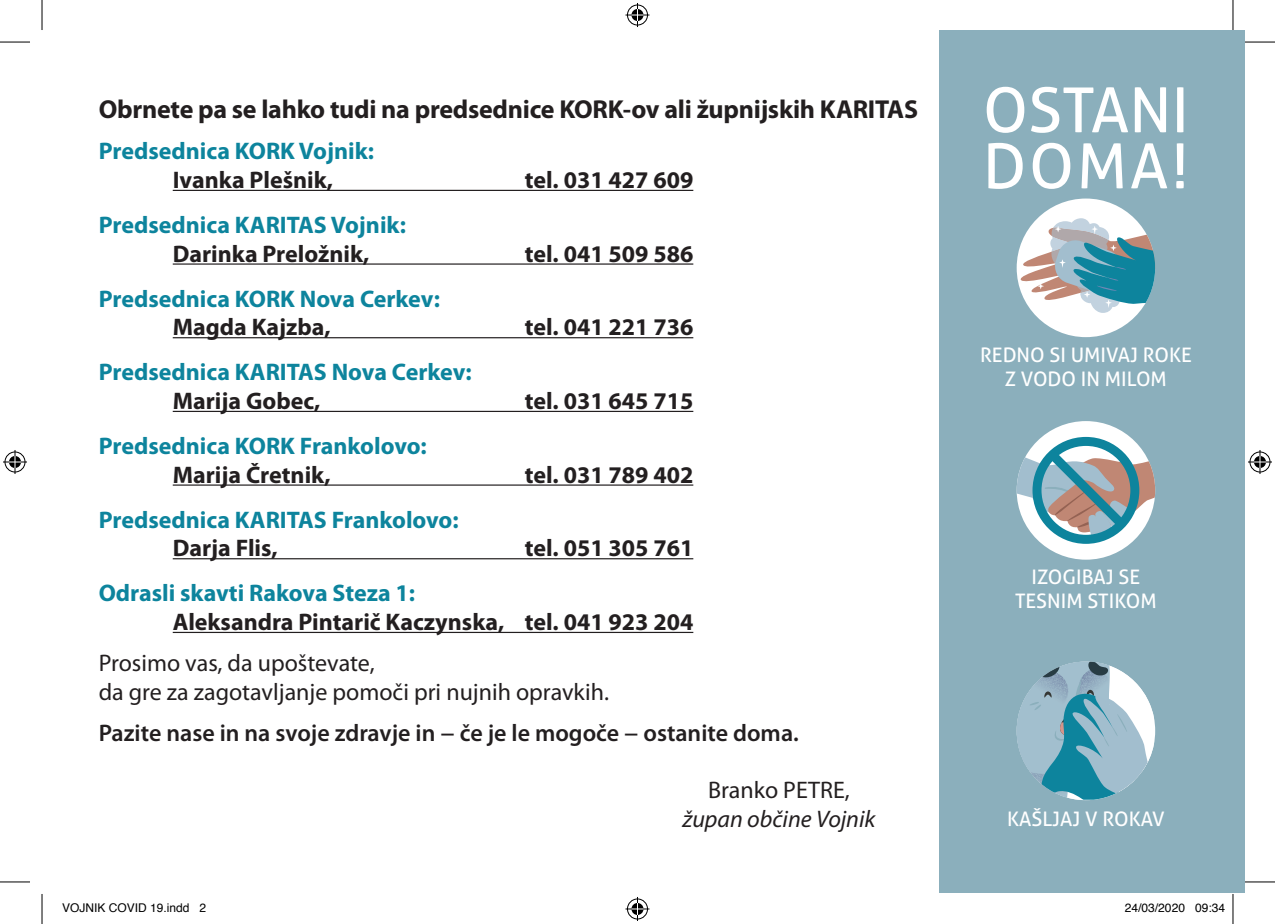
<style>
.page{position:relative;width:1275px;height:924px;background:#fff}
.page>*{position:absolute;margin:0;border:0;box-sizing:border-box;transform-origin:0 0}
.t1{font:62px/56px "Aller";color:#fff}
.t2{font:700 26px "Myriad Pro";letter-spacing:-.01em;color:#231f20}
.t3{font:700 24px "Myriad Pro";color:#231f20}
.t4{font:700 24px "Myriad Pro";color:#0d849d}
.t5{font:24px/28.8px "Myriad Pro";color:#231f20}
.t6{font:600 24px "Myriad Pro";color:#231f20}
.t7{font:italic 24px "Myriad Pro";color:#231f20}
.t8{font:20px/24px "Aller";color:#fff;text-align:center}
.t9{font:12px "Helvetica";color:#000}
</style>
<div class="page">
<div style="left:939px;top:31px;width:305px;height:861px;background:#8bafbc"></div>
<hr style="left:173px;top:190px;width:520px;height:1px;background:#231f20">
<hr style="left:173px;top:263px;width:520px;height:1px;background:#231f20">
<hr style="left:173px;top:337px;width:520px;height:1px;background:#231f20">
<hr style="left:173px;top:410px;width:520px;height:2px;background:#231f20">
<hr style="left:173px;top:484px;width:520px;height:1px;background:#231f20">
<hr style="left:173px;top:558px;width:520px;height:1px;background:#231f20">
<hr style="left:173px;top:631px;width:520px;height:1px;background:#231f20">
<div style="left:1016px;top:198px;width:139px;height:139px;background:#fff;border-radius:50%"></div>
<svg style="left:1018px;top:218px;width:137px;height:95px"></svg>
<div style="left:1016px;top:421px;width:139px;height:138px;background:#fff;border-radius:50%"></div>
<svg style="left:1016px;top:436px;width:139px;height:107px"></svg>
<svg style="left:1016px;top:661px;width:138px;height:138px"></svg>
<hr style="left:0;top:42px;width:30px;height:1px;background:#000">
<hr style="left:1245px;top:42px;width:30px;height:1px;background:#000">
<hr style="left:0;top:881px;width:30px;height:1px;background:#000">
<hr style="left:1245px;top:881px;width:30px;height:1px;background:#000">
<hr style="left:42px;top:0;width:1px;height:30px;background:#000">
<hr style="left:42px;top:893px;width:1px;height:30px;background:#000">
<hr style="left:1232px;top:0;width:1px;height:30px;background:#000">
<hr style="left:1232px;top:893px;width:1px;height:30px;background:#000">
<svg style="left:625px;top:3px;width:24px;height:24px"></svg>
<svg style="left:625px;top:897px;width:24px;height:23px"></svg>
<svg style="left:3px;top:450px;width:24px;height:24px"></svg>
<svg style="left:1248px;top:450px;width:24px;height:24px"></svg>
<p class="t2" style="left:99px;top:92px;width:821px">Obrnete pa se lahko tudi na predsednice KORK-ov ali župnijskih KARITAS</p>
<p class="t4" style="left:99px;top:135px;width:277px">Predsednica KORK Vojnik:</p>
<p class="t3" style="left:173px;top:164px;width:162px">Ivanka Plešnik,</p>
<p class="t3" style="left:525px;top:164px;width:170px">tel. 031 427 609</p>
<p class="t4" style="left:99px;top:209px;width:309px">Predsednica KARITAS Vojnik:</p>
<p class="t3" style="left:173px;top:238px;width:198px">Darinka Preložnik,</p>
<p class="t3" style="left:525px;top:238px;width:170px">tel. 041 509 586</p>
<p class="t4" style="left:99px;top:282px;width:343px">Predsednica KORK Nova Cerkev:</p>
<p class="t3" style="left:173px;top:311px;width:159px">Magda Kajzba,</p>
<p class="t3" style="left:525px;top:311px;width:170px">tel. 041 221 736</p>
<p class="t4" style="left:99px;top:356px;width:374px">Predsednica KARITAS Nova Cerkev:</p>
<p class="t3" style="left:173px;top:385px;width:149px">Marija Gobec,</p>
<p class="t3" style="left:525px;top:385px;width:170px">tel. 031 645 715</p>
<p class="t4" style="left:99px;top:430px;width:330px">Predsednica KORK Frankolovo:</p>
<p class="t3" style="left:173px;top:458px;width:159px">Marija Čretnik,</p>
<p class="t3" style="left:525px;top:458px;width:170px">tel. 031 789 402</p>
<p class="t4" style="left:99px;top:503px;width:361px">Predsednica KARITAS Frankolovo:</p>
<p class="t3" style="left:173px;top:532px;width:106px">Darja Flis,</p>
<p class="t3" style="left:525px;top:532px;width:170px">tel. 051 305 761</p>
<p class="t4" style="left:99px;top:577px;width:318px">Odrasli skavti Rakova Steza 1:</p>
<p class="t3" style="left:173px;top:606px;width:522px">Aleksandra Pintarič Kaczynska, tel. 041 923 204</p>
<p class="t5" style="left:99px;top:647px;width:512px">Prosimo vas, da upoštevate,<br>da gre za zagotavljanje pomoči pri nujnih opravkih.</p>
<p class="t6" style="left:99px;top:717px;width:701px">Pazite nase in na svoje zdravje in − če je le mogoče − ostanite doma.</p>
<p class="t5" style="left:708px;top:775px;width:143px">Branko PETRE,</p>
<p class="t7" style="left:682px;top:803px;width:195px">župan občine Vojnik</p>
<h1 class="t1" style="left:983px;top:82px;width:208px">OSTANI<br>DOMA!</h1>
<p class="t8" style="left:980px;top:343px;width:213px">REDNO SI UMIVAJ ROKE<br>Z VODO IN MILOM</p>
<p class="t8" style="left:1015px;top:565px;width:143px">IZOGIBAJ SE<br>TESNIM STIKOM</p>
<p class="t8" style="left:1007px;top:806px;width:159px">KAŠLJAJ V ROKAV</p>
<p class="t9" style="left:62px;top:898px;width:146px">VOJNIK COVID 19.indd 2</p>
<p class="t9" style="left:1125px;top:898px;width:102px">24/03/2020 09:34</p>
</div>
